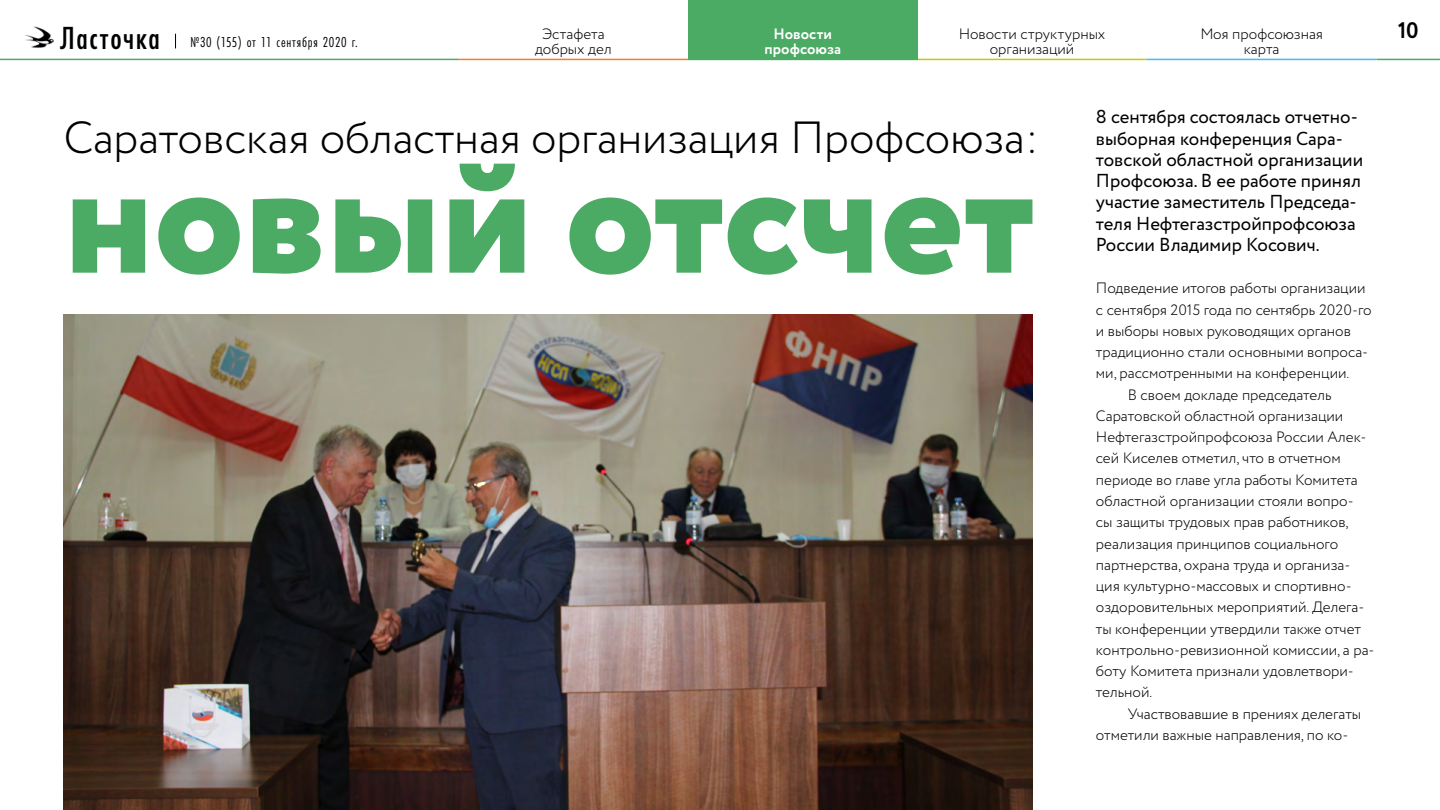
<style>
.page{position:relative;width:1440px;height:810px;background:#fff}
.page>*{position:absolute;margin:0;border:0;box-sizing:border-box;transform-origin:0 0}
._1_0_Zag{font:800 162.75px "Circe";letter-spacing:-.005em;color:#4baa64}
._1_0_Zag-2{font:300 45px "Circe";letter-spacing:-.005em;color:#000}
.t1{font:700 22.5px "Circe";color:#000}
._2_0_Lidd{font:18.75px/21.2px "Circe";color:#000}
._0_1_First{font:300 15px/21.2px "Circe";color:#000}
.t2{font:15px "Futura PT Cond";letter-spacing:.05em;color:#000}
.t3{font:700 15px/15px "Circe";color:#fff;text-align:center}
.s1{font-weight:500;font-size:33.22px}
</style>
<div class="page">
<svg style="left:175px;top:34px;width:1px;height:14px"></svg>
<img style="left:25px;top:26px;width:30px;height:22px">
<hr style="left:917px;top:59px;width:230px;height:1px;background:#c8c800">
<hr style="left:1147px;top:59px;width:230px;height:1px;background:#37c3f5">
<hr style="left:459px;top:59px;width:229px;height:1px;background:#ff7828">
<hr style="left:1377px;top:59px;width:63px;height:1px;background:#4baa64">
<div style="left:688px;top:1px;width:229px;height:59px;background:#4baa64"></div>
<hr style="left:0;top:59px;width:459px;height:1px;background:#4baa64">
<img style="left:64px;top:315px;width:968px;height:494px">
<p class="t2" style="left:60px;top:33px;width:299px"><span class="s1">Ласточка</span> №30 (155) от 11 сентября 2020 г.</p>
<p class="_0_1_First" style="left:959px;top:23px;width:148px">Новости структурных</p>
<h3 class="t1" style="left:1398px;top:15px;width:23px">10</h3>
<p class="_0_1_First" style="left:535px;top:27px;width:78px;line-height:15px;text-align:center">Эстафета добрых дел</p>
<p class="t3" style="left:764px;top:27px;width:78px">Новости профсоюза</p>
<p class="_0_1_First" style="left:1200px;top:27px;width:124px;line-height:15px;text-align:center">Моя профсоюзная карта</p>
<p class="_0_1_First" style="left:990px;top:38px;width:86px">организаций</p>
<p class="_1_0_Zag-2" style="left:64px;top:108px;width:977px">Саратовская областная организация Профсоюза:</p>
<p class="_1_0_Zag" style="left:64px;top:107px;width:973px">новый отсчет</p>
<p class="_2_0_Lidd" style="left:1096px;top:107px;width:269px">8 сентября состоялась отчетно-- выборная конференция Сара&shy;товской областной организации<br>Профсоюза. В ее работе принял участие заместитель Председа&shy;теля Нефтегазстройпрофсоюза<br>России Владимир Косович.</p>
<p class="_0_1_First" style="left:1096px;top:278px;width:277px">Подведение итогов работы организации с сентября 2015 года по сентябрь 2020‑го и выборы новых руководящих органов традиционно стали основными вопроса‑ ми, рассмотренными на конференции.</p>
<p class="_0_1_First" style="left:1096px;top:384px;width:280px;text-indent:32px">В своем докладе председатель Саратовской областной организации Нефтегазстройпрофсоюза России Алек‑ сей Киселев отметил, что в отчетном периоде во главе угла работы Комитета областной организации стояли вопро‑<br>сы защиты трудовых прав работников, реализация принципов социального партнерства, охрана труда и организа‑ ция культурно--массовых и спортивно-- оздоровительных мероприятий. Делега‑ ты конференции утвердили также отчет контрольно--ревизионной комиссии, а ра‑ боту Комитета признали удовлетвори‑ тельной.</p>
<p class="_0_1_First" style="left:1096px;top:703px;width:267px;text-indent:32px">Участвовавшие в прениях делегаты отметили важные направления, по ко‑</p>
</div>
